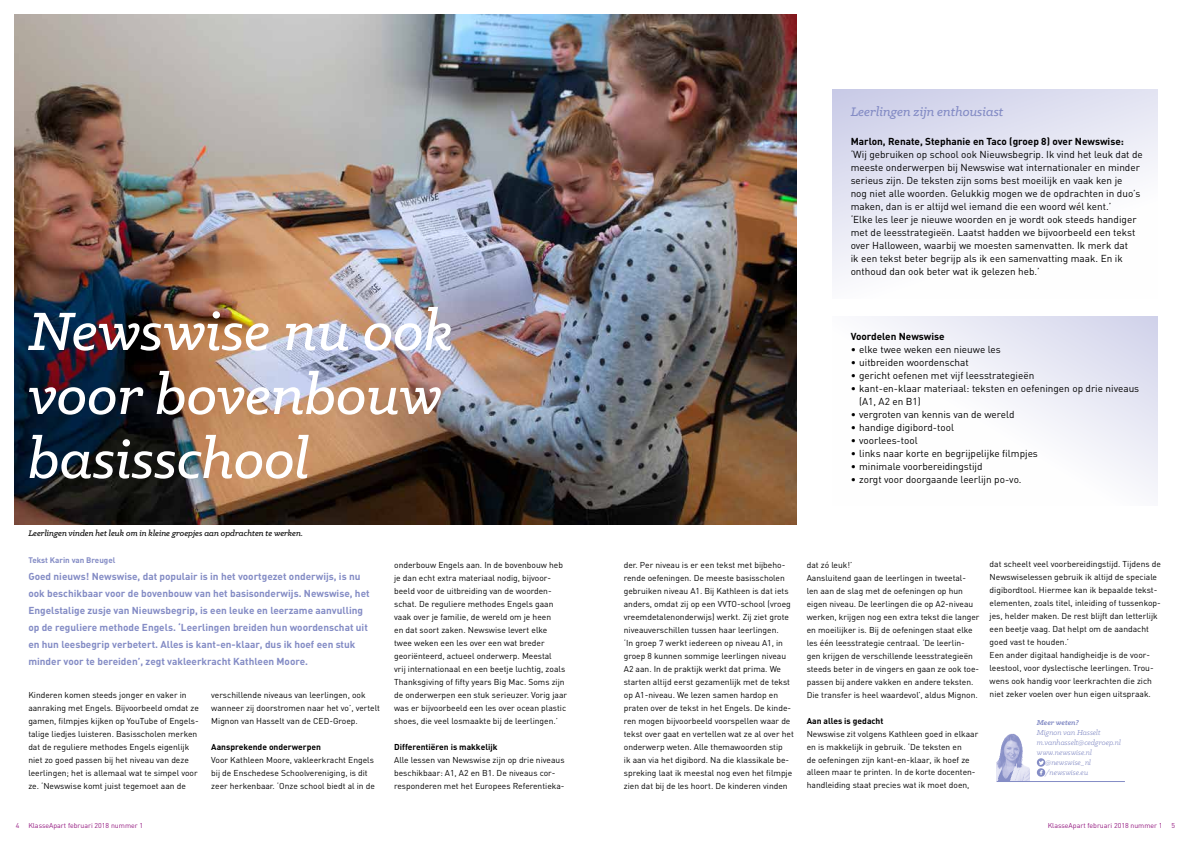
<style>
.page{position:relative;width:1191px;height:842px;background:#fff}
.page>*{position:absolute;margin:0;border:0;box-sizing:border-box;transform-origin:0 0}
.t1{font:italic 500 61px/64px "Klinic Slab";color:#fff}
.t2{font:italic 500 14px "Klinic Slab";color:#848cc5}
.t3{font:10px/13px "DIN";color:#000}
.t4{font:700 10px/17px "DIN";color:#848cc5}
.t5{font:700 10px "DIN";color:#000}
.t6{font:italic 500 9px "Klinic Slab";color:#000}
.t7{font:8.5px/13px "DIN";color:#000}
.t8{font:700 8.5px "DIN";color:#000}
.t9{font:italic 8px "Klinic Slab";color:#848cc5}
.t10{font:700 8px "DIN";color:#848cc5}
.t11{font:italic 700 8px "Klinic Slab";color:#848cc5}
.t12{font:7px "DIN";color:#951b81}
</style>
<div class="page">
<div style="left:832px;top:89px;width:325px;height:210px;background:linear-gradient(to bottom,#d7d8ed,#fff)"></div>
<svg style="left:876px;top:316px;width:281px;height:174px"></svg>
<img style="left:14px;top:14px;width:783px;height:511px">
<img style="left:996px;top:733px;width:34px;height:48px">
<svg style="left:1036px;top:758px;width:9px;height:19px"></svg>
<hr style="left:996px;top:781px;width:129px;height:1px;background:#848cc5">
<h1 class="t1" style="left:28px;top:298px;width:427px">Newswise nu ook voor bovenbouw basisschool</h1>
<p class="t6" style="left:28px;top:527px;width:276px">Leerlingen vinden het leuk om in kleine groepjes aan opdrachten te werken.</p>
<p class="t10" style="left:28px;top:555px;width:88px">Tekst Karin van Breugel</p>
<p class="t4" style="left:28px;top:567px;width:343px">Goed nieuws! Newswise, dat populair is in het voortgezet onderwijs, is nu ook beschikbaar voor de bovenbouw van het basisonderwijs. Newswise, het Engelstalige zusje van Nieuwsbegrip, is een leuke en leerzame aanvulling op de reguliere methode Engels. ‘Leerlingen breiden hun woordenschat uit en hun leesbegrip verbetert. Alles is kant-en-klaar, dus ik hoef een stuk minder voor te bereiden’, zegt vakleerkracht Kathleen Moore.</p>
<p class="t7" style="left:28px;top:688px;width:172px">Kinderen komen steeds jonger en vaker in aanraking met Engels. Bijvoorbeeld omdat ze gamen, filmpjes kijken op YouTube of Engels&shy;talige liedjes luisteren. Basisscholen merken dat de reguliere methodes Engels eigenlijk niet zo goed passen bij het niveau van deze leerlingen; het is allemaal wat te simpel voor ze. ‘Newswise komt juist tegemoet aan de</p>
<p class="t7" style="left:211px;top:688px;width:170px">verschillende niveaus van leerlingen, ook wanneer zij doorstromen naar het vo’, vertelt<br>Mignon van Hasselt van de CED-Groep.</p>
<p class="t8" style="left:211px;top:741px;width:111px">Aansprekende onderwerpen</p>
<p class="t7" style="left:211px;top:753px;width:165px">Voor Kathleen Moore, vakleerkracht Engels bij de Enschedese Schoolvereniging, is dit zeer herkenbaar. ‘Onze school biedt al in de</p>
<p class="t7" style="left:394px;top:558px;width:174px">onderbouw Engels aan. In de bovenbouw heb je dan echt extra materiaal nodig, bijvoor&shy;beeld voor de uitbreiding van de woorden&shy;schat. De reguliere methodes Engels gaan vaak over je familie, de wereld om je heen<br>en dat soort zaken. Newswise levert elke twee weken een les over een wat breder georiënteerd, actueel onderwerp. Meestal<br>vrij internationaal en een beetje luchtig, zoals Thanksgiving of fifty years Big Mac. Soms zijn de onderwerpen een stuk serieuzer. Vorig jaar was er bijvoorbeeld een les over ocean plastic shoes, die veel losmaakte bij de leerlingen.’</p>
<p class="t8" style="left:394px;top:741px;width:105px">Differentiëren is makkelijk</p>
<p class="t7" style="left:394px;top:753px;width:172px">Alle lessen van Newswise zijn op drie niveaus beschikbaar: A1, A2 en B1. De niveaus cor&shy;responderen met het Europees Referentieka-</p>
<h2 class="t2" style="left:850px;top:103px;width:154px">Leerlingen zijn enthousiast</h2>
<p class="t5" style="left:850px;top:135px;width:275px">Marlon, Renate, Stephanie en Taco (groep 8) over Newswise:</p>
<p class="t3" style="left:850px;top:148px;width:294px">‘Wij gebruiken op school ook Nieuwsbegrip. Ik vind het leuk dat de meeste onderwerpen bij Newswise wat internationaler en minder serieus zijn. De teksten zijn soms best moeilijk en vaak ken je<br>nog niet alle woorden. Gelukkig mogen we de opdrachten in duo’s maken, dan is er altijd wel iemand die een woord wél kent.’<br>‘Elke les leer je nieuwe woorden en je wordt ook steeds handiger met de leesstrategieën. Laatst hadden we bijvoorbeeld een tekst over Halloween, waarbij we moesten samenvatten. Ik merk dat<br>ik een tekst beter begrijp als ik een samenvatting maak. En ik onthoud dan ook beter wat ik gelezen heb.’</p>
<p class="t5" style="left:850px;top:330px;width:96px">Voordelen Newswise</p>
<p class="t3" style="left:850px;top:343px;width:152px">• elke twee weken een nieuwe les</p>
<p class="t3" style="left:850px;top:356px;width:120px">• uitbreiden woordenschat</p>
<p class="t3" style="left:850px;top:369px;width:185px">• gericht oefenen met vijf leesstrategieën</p>
<p class="t3" style="left:859px;top:382px;width:281px;text-indent:-8px">• kant-en-klaar materiaal: teksten en oefeningen op drie niveaus (A1, A2 en B1)</p>
<p class="t3" style="left:850px;top:408px;width:165px">• vergroten van kennis van de wereld</p>
<p class="t3" style="left:850px;top:421px;width:105px">• handige digibord-tool</p>
<p class="t3" style="left:850px;top:434px;width:69px">• voorlees-tool</p>
<p class="t3" style="left:850px;top:447px;width:189px">• links naar korte en begrijpelijke filmpjes</p>
<p class="t3" style="left:850px;top:460px;width:133px">• minimale voorbereidingstijd</p>
<p class="t3" style="left:850px;top:473px;width:172px">• zorgt voor doorgaande leerlijn po-vo.</p>
<p class="t7" style="left:624px;top:558px;width:172px">der. Per niveau is er een tekst met bijbeho&shy;rende oefeningen. De meeste basisscholen gebruiken niveau A1. Bij Kathleen is dat iets anders, omdat zij op een VVTO-school (vroeg vreemdetalenonderwijs) werkt. Zij ziet grote niveauverschillen tussen haar leerlingen.<br>‘In groep 7 werkt iedereen op niveau A1, in groep 8 kunnen sommige leerlingen niveau A2 aan. In de praktijk werkt dat prima. We starten altijd eerst gezamenlijk met de tekst op A1-niveau. We lezen samen hardop en praten over de tekst in het Engels. De kinde&shy;ren mogen bijvoorbeeld voorspellen waar de tekst over gaat en vertellen wat ze al over het onderwerp weten. Alle themawoorden stip<br>ik aan via het digibord. Na die klassikale be&shy;spreking laat ik meestal nog even het filmpje zien dat bij de les hoort. De kinderen vinden</p>
<p class="t7" style="left:806px;top:558px;width:174px">dat zó leuk!’<br>Aansluitend gaan de leerlingen in tweetal&shy;len aan de slag met de oefeningen op hun eigen niveau. De leerlingen die op A2-niveau werken, krijgen nog een extra tekst die langer en moeilijker is. Bij de oefeningen staat elke les één leesstrategie centraal. ‘De leerlin&shy;gen krijgen de verschillende leesstrategieën steeds beter in de vingers en gaan ze ook toe&shy;passen bij andere vakken en andere teksten.<br>Die transfer is heel waardevol’, aldus Mignon.</p>
<p class="t8" style="left:806px;top:715px;width:78px">Aan alles is gedacht</p>
<p class="t7" style="left:806px;top:727px;width:173px">Newswise zit volgens Kathleen goed in elkaar en is makkelijk in gebruik. ‘De teksten en<br>de oefeningen zijn kant-en-klaar, ik hoef ze alleen maar te printen. In de korte docenten&shy;handleiding staat precies wat ik moet doen,</p>
<p class="t7" style="left:989px;top:558px;width:173px">dat scheelt veel voorbereidingstijd. Tijdens de Newswiselessen gebruik ik altijd de speciale digibordtool. Hiermee kan ik bepaalde tekst&shy;elementen, zoals titel, inleiding of tussenkop&shy;jes, helder maken. De rest blijft dan letterlijk een beetje vaag. Dat helpt om de aandacht goed vast te houden.’<br>Een ander digitaal handigheidje is de voor&shy;leestool, voor dyslectische leerlingen. Trou&shy;wens ook handig voor leerkrachten die zich niet zeker voelen over hun eigen uitspraak.</p>
<p class="t11" style="left:1036px;top:717px;width:43px">Meer weten?</p>
<p class="t9" style="left:1036px;top:727px;width:65px">Mignon van Hasselt</p>
<p class="t9" style="left:1036px;top:737px;width:86px">m.vanhasselt@cedgroep.nl</p>
<p class="t9" style="left:1036px;top:747px;width:57px">www.newswise.nl</p>
<p class="t9" style="left:1045px;top:757px;width:47px">@newswise_nl</p>
<p class="t9" style="left:1045px;top:767px;width:44px">/newswise.eu</p>
<p class="t12" style="left:16px;top:821px;width:5px">4</p>
<p class="t12" style="left:28px;top:821px;width:116px">KlasseApart februari 2018 nummer 1</p>
<p class="t12" style="left:1047px;top:821px;width:116px">KlasseApart februari 2018 nummer 1</p>
<p class="t12" style="left:1171px;top:821px;width:5px">5</p>
</div>
